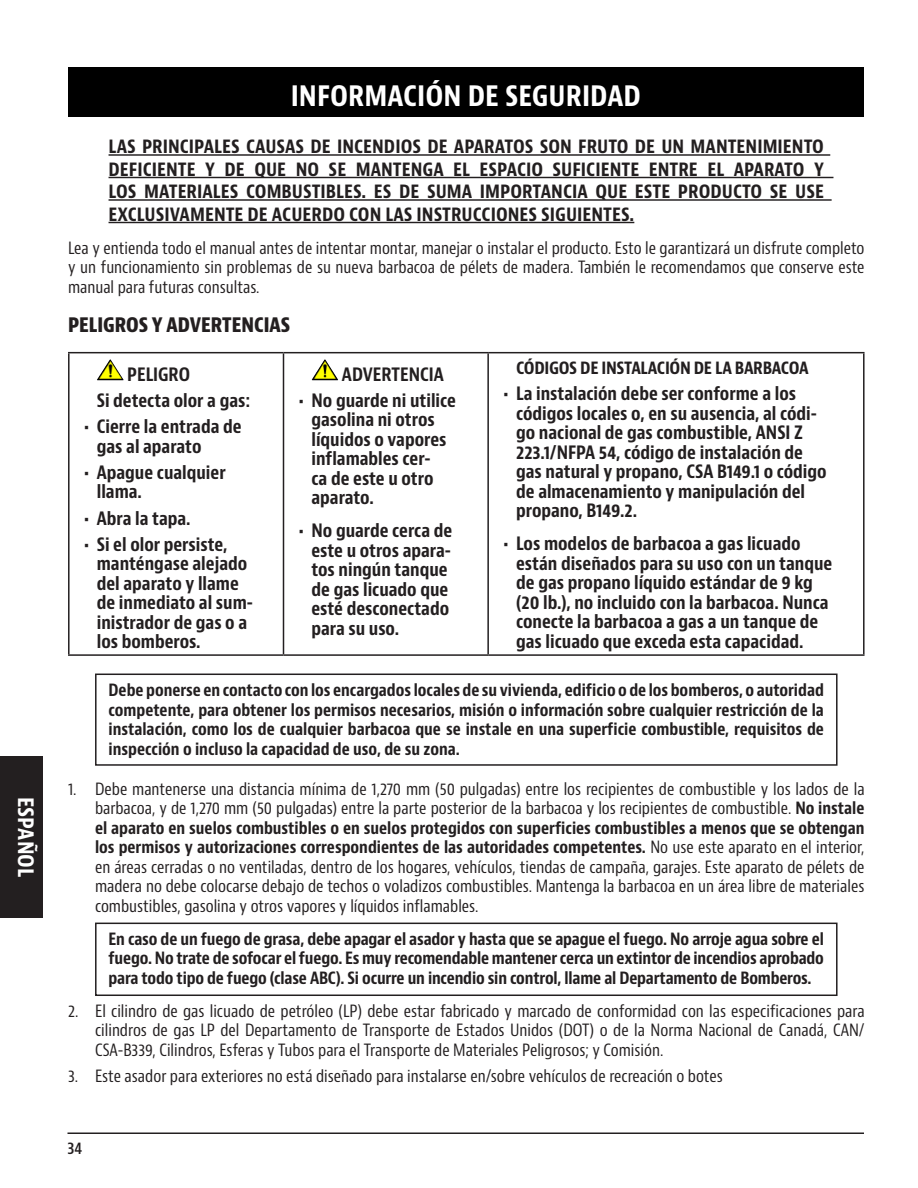
<style>
.page{position:relative;width:918px;height:1188px;background:#fff}
.page>*{position:absolute;margin:0;border:0;box-sizing:border-box;transform-origin:0 0}
.TXT{font:700 condensed 30px "Bernino Sans";color:#fff}
.t1{font:700 condensed 22.65px "Bernina Sans";color:#fff}
.TXT-2{font:700 condensed 19.5px/22.5px "Bernino Sans";color:#231f20;text-align:justify}
.TXT-3{font:700 condensed 19.5px "Bernino Sans";letter-spacing:.015em;color:#231f20}
.TXT-4{font:700 condensed 18px/19.5px "Bernino Sans";color:#231f20}
.TXT-5{font:700 condensed 18px "Bernino Sans";letter-spacing:-.02em;color:#231f20}
.TXT-6{font:condensed 16.5px/19.5px "Bernino Sans";color:#231f20;text-align:justify}
.TXT-7{font:700 condensed 16.5px/19.5px "Bernino Sans";letter-spacing:-.01em;color:#231f20;text-align:justify}
.t2{font:600 condensed 16.5px "Bernino Sans";color:#231f20}
.s1{font-weight:700}
</style>
<div class="page">
<div style="left:0;top:756px;width:43px;height:162px;background:#231f20"></div>
<hr style="left:68px;top:1132px;width:796px;height:2px;background:#231f20">
<hr style="left:109px;top:154px;width:721px;height:2px;background:#231f20">
<hr style="left:109px;top:177px;width:724px;height:1px;background:#231f20">
<hr style="left:109px;top:199px;width:723px;height:2px;background:#231f20">
<hr style="left:109px;top:222px;width:525px;height:1px;background:#231f20">
<div style="left:68px;top:68px;width:796px;height:49px;background:#000"></div>
<hr style="left:68px;top:352px;width:216px;height:1px;background:#231f20">
<hr style="left:68px;top:353px;width:2px;height:301px;background:#231f20">
<hr style="left:284px;top:352px;width:204px;height:1px;background:#231f20">
<hr style="left:283px;top:353px;width:1px;height:301px;background:#231f20">
<hr style="left:488px;top:352px;width:377px;height:1px;background:#231f20">
<hr style="left:487px;top:353px;width:2px;height:301px;background:#231f20">
<hr style="left:863px;top:353px;width:2px;height:301px;background:#231f20">
<hr style="left:68px;top:654px;width:216px;height:2px;background:#231f20">
<hr style="left:284px;top:654px;width:204px;height:2px;background:#231f20">
<hr style="left:488px;top:654px;width:377px;height:2px;background:#231f20">
<img style="left:97px;top:359px;width:27px;height:22px">
<img style="left:311px;top:359px;width:27px;height:22px">
<div style="left:95px;top:674px;width:743px;height:92px;border:2px solid #231f20"></div>
<div style="left:95px;top:923px;width:743px;height:73px;border:2px solid #231f20"></div>
<h2 class="t1" style="left:40px;top:797px;width:82px;rotate:90deg">ESPAÑOL</h2>
<p class="TXT" style="left:291px;top:77px;width:352px">INFORMACIÓN DE SEGURIDAD</p>
<p class="TXT-2" style="left:109px;top:135px;width:717px">LAS PRINCIPALES CAUSAS DE INCENDIOS DE APARATOS SON FRUTO DE UN MANTENIMIENTO DEFICIENTE Y DE QUE NO SE MANTENGA EL ESPACIO SUFICIENTE ENTRE EL APARATO Y LOS MATERIALES COMBUSTIBLES. ES DE SUMA IMPORTANCIA QUE ESTE PRODUCTO SE USE EXCLUSIVAMENTE DE ACUERDO CON LAS INSTRUCCIONES SIGUIENTES.</p>
<p class="TXT-6" style="left:68px;top:238px;width:798px">Lea y entienda todo el manual antes de intentar montar, manejar o instalar el producto. Esto le garantizará un disfrute completo y un funcionamiento sin problemas de su nueva barbacoa de pélets de madera. También le recomendamos que conserve este manual para futuras consultas.</p>
<p class="TXT-3" style="left:68px;top:313px;width:224px">PELIGROS Y ADVERTENCIAS</p>
<p class="TXT-4" style="left:127px;top:365px;width:64px">PELIGRO</p>
<p class="TXT-4" style="left:97px;top:391px;width:155px">Si detecta olor a gas:</p>
<p class="TXT-4" style="left:97px;top:417px;width:146px;text-indent:-13px">• Cierre la entrada de gas al aparato</p>
<p class="TXT-4" style="left:97px;top:463px;width:130px;text-indent:-13px">• Apague cualquier llama.</p>
<p class="TXT-4" style="left:84px;top:509px;width:108px">• Abra la tapa.</p>
<p class="TXT-4" style="left:97px;top:535px;width:158px;text-indent:-13px">• Si el olor persiste, manténgase alejado del aparato y llame de inmediato al sum&shy;inistrador de gas o a los bomberos.</p>
<p class="TXT-5" style="left:516px;top:356px;width:294px">CÓDIGOS DE INSTALACIÓN DE LA BARBACOA</p>
<p class="TXT-4" style="left:516px;top:384px;width:312px;text-indent:-13px">• La instalación debe ser conforme a los códigos locales o, en su ausencia, al códi&shy;go nacional de gas combustible, ANSI Z 223.1/NFPA 54, código de instalación de gas natural y propano, CSA B149.1 o código de almacenamiento y manipulación del propano, B149.2.</p>
<p class="TXT-4" style="left:516px;top:534px;width:318px;text-indent:-13px">• Los modelos de barbacoa a gas licuado están diseñados para su uso con un tanque de gas propano líquido estándar de 9 kg (20 lb.), no incluido con la barbacoa. Nunca conecte la barbacoa a gas a un tanque de gas licuado que exceda esta capacidad.</p>
<p class="TXT-7" style="left:109px;top:681px;width:717px">Debe ponerse en contacto con los encargados locales de su vivienda, edificio o de los bomberos, o autoridad competente, para obtener los permisos necesarios, misión o información sobre cualquier restricción de la instalación, como los de cualquier barbacoa que se instale en una superficie combustible, requisitos de inspección o incluso la capacidad de uso, de su zona.</p>
<p class="TXT-6" style="left:95px;top:779px;width:771px;text-indent:-27px">1. Debe mantenerse una distancia mínima de 1,270 mm (50 pulgadas) entre los recipientes de combustible y los lados de la barbacoa, y de 1,270 mm (50 pulgadas) entre la parte posterior de la barbacoa y los recipientes de combustible. <span class="s1">No instale el aparato en suelos combustibles o en suelos protegidos con superficies combustibles a menos que se obtengan los permisos y autorizaciones correspondientes de las autoridades competentes.</span> No use este aparato en el interior, en áreas cerradas o no ventiladas, dentro de los hogares, vehículos, tiendas de campaña, garajes. Este aparato de pélets de madera no debe colocarse debajo de techos o voladizos combustibles. Mantenga la barbacoa en un área libre de materiales combustibles, gasolina y otros vapores y líquidos inflamables.</p>
<p class="TXT-7" style="left:109px;top:929px;width:717px">En caso de un fuego de grasa, debe apagar el asador y hasta que se apague el fuego. No arroje agua sobre el fuego. No trate de sofocar el fuego. Es muy recomendable mantener cerca un extintor de incendios aprobado para todo tipo de fuego (clase ABC). Si ocurre un incendio sin control, llame al Departamento de Bomberos.</p>
<p class="TXT-6" style="left:95px;top:1001px;width:771px;text-indent:-27px">2. El cilindro de gas licuado de petróleo (LP) debe estar fabricado y marcado de conformidad con las especificaciones para cilindros de gas LP del Departamento de Transporte de Estados Unidos (DOT) o de la Norma Nacional de Canadá, CAN/ CSA-B339, Cilindros, Esferas y Tubos para el Transporte de Materiales Peligrosos; y Comisión.</p>
<p class="TXT-6" style="left:68px;top:1066px;width:656px">3. Este asador para exteriores no está diseñado para instalarse en/sobre vehículos de recreación o botes</p>
<p class="TXT-4" style="left:342px;top:365px;width:103px">ADVERTENCIA</p>
<p class="TXT-4" style="left:312px;top:391px;width:146px;text-indent:-13px">• No guarde ni utilice gasolina ni otros líquidos o vapores inflamables cer-<br>ca de este u otro aparato.</p>
<p class="TXT-4" style="left:312px;top:521px;width:142px;text-indent:-13px">• No guarde cerca de este u otros apara&shy;tos ningún tanque de gas licuado que esté desconectado para su uso.</p>
<p class="t2" style="left:68px;top:1138px;width:16px">34</p>
</div>
